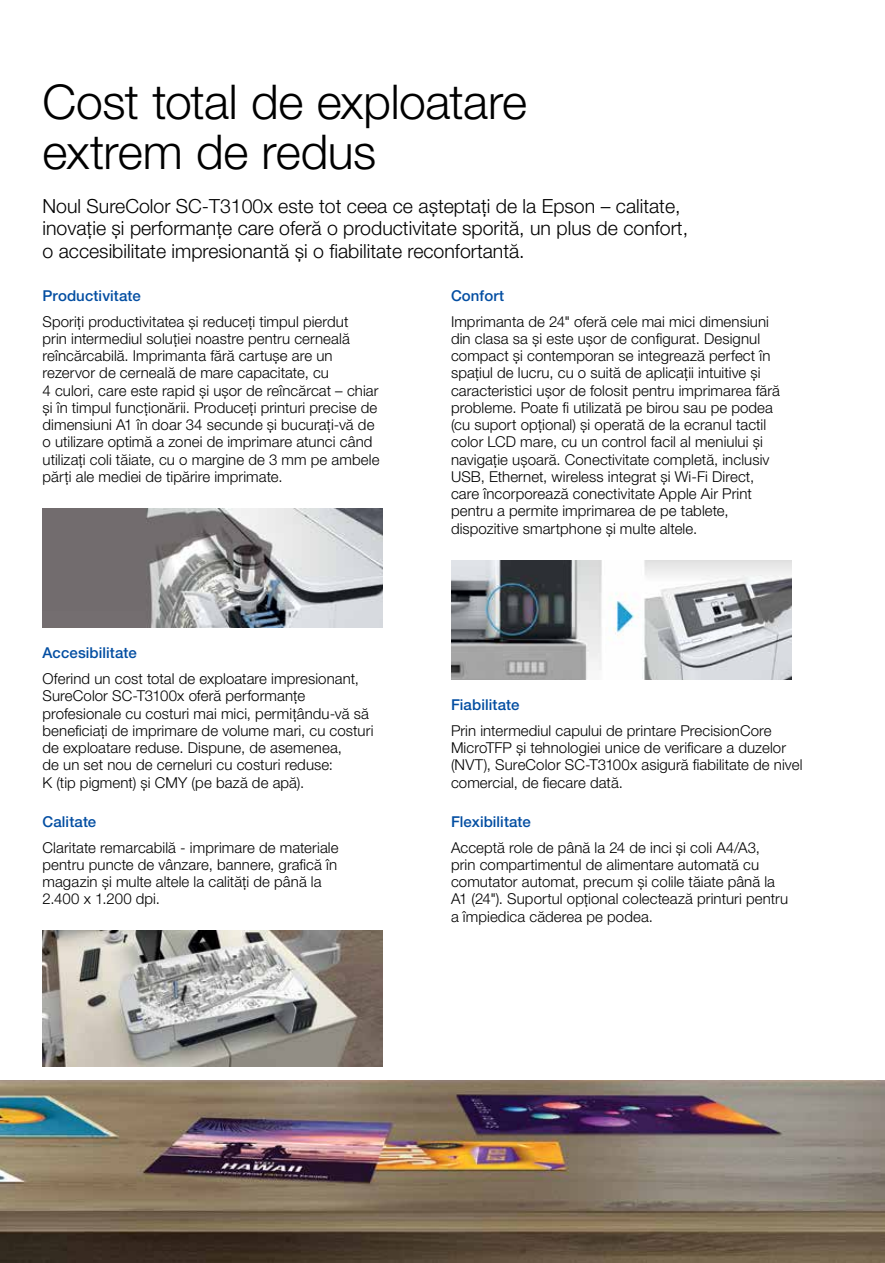
<style>
.page{position:relative;width:885px;height:1263px;background:#fff}
.page>*{position:absolute;margin:0;border:0;box-sizing:border-box;transform-origin:0 0}
.t1{font:300 48px/49.5px "Helvetica Neue LT Pro";letter-spacing:-.01em;color:#000}
.t2{font:300 19.5px/22.5px "Helvetica Neue LT Pro";color:#000}
.t3{font:300 15px/17.2px "Helvetica Neue LT Pro";letter-spacing:.005em;color:#000}
.t4{font:500 15px "Helvetica Neue LT Pro";letter-spacing:.005em;color:#034ea2}
</style>
<div class="page">
<img style="left:0;top:1080px;width:884px;height:183px">
<img style="left:451px;top:560px;width:340px;height:119px">
<img style="left:43px;top:508px;width:340px;height:119px">
<img style="left:43px;top:931px;width:340px;height:136px">
<h1 class="t1" style="left:43px;top:76px;width:486px">Cost total de exploatare extrem de redus</h1>
<h2 class="t2" style="left:43px;top:194px;width:647px">Noul SureColor SC-T3100x este tot ceea ce așteptați de la Epson – calitate, inovație și performanțe care oferă o productivitate sporită, un plus de confort, o accesibilitate impresionantă și o fiabilitate reconfortantă.</h2>
<p class="t4" style="left:43px;top:287px;width:100px">Productivitate</p>
<p class="t3" style="left:43px;top:312px;width:338px">Sporiți productivitatea și reduceți timpul pierdut<br>prin intermediul soluției noastre pentru cerneală reîncărcabilă. Imprimanta fără cartușe are un rezervor de cerneală de mare capacitate, cu<br>4 culori, care este rapid și ușor de reîncărcat – chiar și în timpul funcționării. Produceți printuri precise de dimensiuni A1 în doar 34 secunde și bucurați-vă de o utilizare optimă a zonei de imprimare atunci când utilizați coli tăiate, cu o margine de 3 mm pe ambele părți ale mediei de tipărire imprimate.</p>
<p class="t4" style="left:43px;top:644px;width:96px">Accesibilitate</p>
<p class="t3" style="left:43px;top:670px;width:332px">Oferind un cost total de exploatare impresionant, SureColor SC-T3100x oferă performanțe profesionale cu costuri mai mici, permițându-vă să beneficiați de imprimare de volume mari, cu costuri de exploatare reduse. Dispune, de asemenea,<br>de un set nou de cerneluri cu costuri reduse:<br>K (tip pigment) și CMY (pe bază de apă).</p>
<p class="t4" style="left:43px;top:812px;width:55px">Calitate</p>
<p class="t3" style="left:43px;top:838px;width:297px">Claritate remarcabilă - imprimare de materiale pentru puncte de vânzare, bannere, grafică în magazin și multe altele la calități de până la 2.400 x 1.200 dpi.</p>
<p class="t4" style="left:451px;top:287px;width:55px">Confort</p>
<p class="t3" style="left:451px;top:312px;width:330px">Imprimanta de 24" oferă cele mai mici dimensiuni din clasa sa și este ușor de configurat. Designul compact și contemporan se integrează perfect în spațiul de lucru, cu o suită de aplicații intuitive și caracteristici ușor de folosit pentru imprimarea fără probleme. Poate fi utilizată pe birou sau pe podea (cu suport opțional) și operată de la ecranul tactil color LCD mare, cu un control facil al meniului și navigație ușoară. Conectivitate completă, inclusiv USB, Ethernet, wireless integrat și Wi-Fi Direct, care încorporează conectivitate Apple Air Print pentru a permite imprimarea de pe tablete, dispozitive smartphone și multe altele.</p>
<p class="t4" style="left:451px;top:696px;width:70px">Fiabilitate</p>
<p class="t3" style="left:451px;top:721px;width:353px">Prin intermediul capului de printare PrecisionCore MicroTFP și tehnologiei unice de verificare a duzelor (NVT), SureColor SC-T3100x asigură fiabilitate de nivel comercial, de fiecare dată.</p>
<p class="t4" style="left:451px;top:812px;width:81px">Flexibilitate</p>
<p class="t3" style="left:451px;top:838px;width:338px">Acceptă role de până la 24 de inci și coli A4/A3, prin compartimentul de alimentare automată cu comutator automat, precum și colile tăiate până la A1 (24"). Suportul opțional colectează printuri pentru a împiedica căderea pe podea.</p>
</div>
